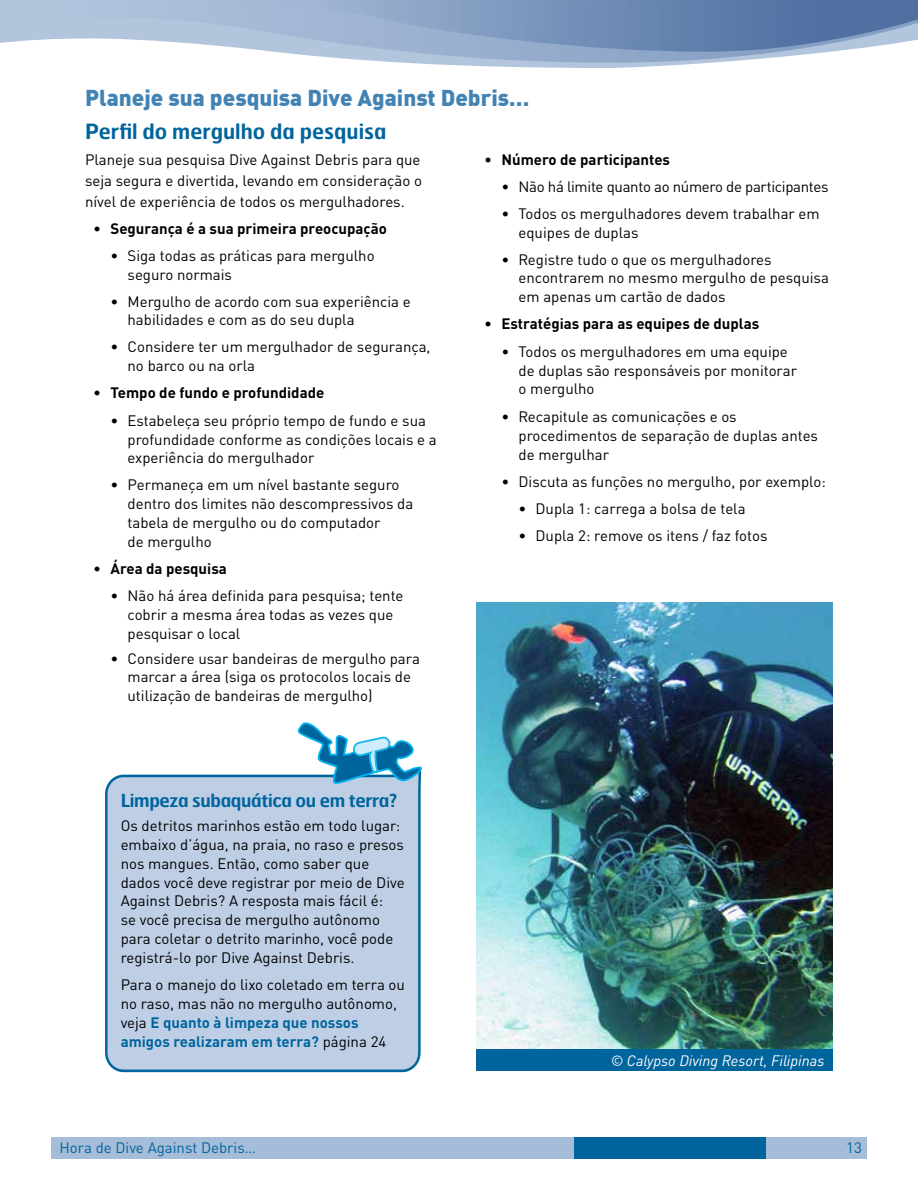
<style>
.page{position:relative;width:918px;height:1188px;background:#fff}
.page>*{position:absolute;margin:0;border:0;box-sizing:border-box;transform-origin:0 0}
.t1{font:900 22.5px "DIN Offc";color:#4383b3}
.t2{font:600 21px "Hermes FB";color:#00649d}
.t3{font:600 18px "Hermes FB";letter-spacing:-.02em;color:#00649d}
.t4{font:15px/18.8px "DINOT";color:#000}
.t5{font:700 15px "DINOT";color:#000}
.t6{font:15px "DINOT";letter-spacing:-.02em;color:#000}
.t7{font:italic 15px "DINOT";color:#fff}
.t8{font:15px "DINOT";color:#00649d}
.s1{font-weight:700;color:#00649d}
</style>
<div class="page">
<div style="left:51px;top:1137px;width:816px;height:21px;background:#a5bdd8"></div>
<div style="left:574px;top:1137px;width:191px;height:21px;background:#00649d"></div>
<svg style="left:430px;top:64px;width:261px;height:4px"></svg>
<svg style="left:0;top:0;width:827px;height:64px;fill:#b2c5dd"></svg>
<svg style="left:205px;top:0;width:713px;height:52px;background:#829bc0"></svg>
<img style="left:476px;top:602px;width:357px;height:448px">
<div style="left:476px;top:1050px;width:357px;height:21px;background:#00649d"></div>
<div style="left:105px;top:774px;width:316px;height:298px;background:#becfe5"></div>
<svg style="left:297px;top:722px;width:125px;height:63px"></svg>
<h1 class="t1" style="left:85px;top:83px;width:446px">Planeje sua pesquisa Dive Against Debris…</h1>
<h2 class="t2" style="left:85px;top:117px;width:303px">Perfil do mergulho da pesquisa</h2>
<p class="t4" style="left:85px;top:149px;width:338px;line-height:21px;text-align:justify">Planeje sua pesquisa Dive Against Debris para que seja segura e divertida, levando em consideração o nível de experiência de todos os mergulhadores.</p>
<p class="t5" style="left:94px;top:219px;width:295px">• Segurança é a sua primeira preocupação</p>
<p class="t4" style="left:128px;top:246px;width:249px;text-indent:-17px">• Siga todas as práticas para mergulho seguro normais</p>
<p class="t4" style="left:128px;top:292px;width:285px;text-indent:-17px">• Mergulho de acordo com sua experiência e habilidades e com as do seu dupla</p>
<p class="t4" style="left:128px;top:337px;width:304px;text-indent:-17px">• Considere ter um mergulhador de segurança, no barco ou na orla</p>
<p class="t5" style="left:94px;top:383px;width:232px">• Tempo de fundo e profundidade</p>
<p class="t4" style="left:128px;top:411px;width:311px;text-indent:-17px">• Estabeleça seu próprio tempo de fundo e sua profundidade conforme as condições locais e a experiência do mergulhador</p>
<p class="t4" style="left:128px;top:475px;width:287px;text-indent:-17px">• Permaneça em um nível bastante seguro dentro dos limites não descompressivos da tabela de mergulho ou do computador<br>de mergulho</p>
<p class="t5" style="left:94px;top:558px;width:135px">• Área da pesquisa</p>
<p class="t4" style="left:128px;top:586px;width:278px;text-indent:-17px">• Não há área definida para pesquisa; tente cobrir a mesma área todas as vezes que pesquisar o local</p>
<p class="t4" style="left:128px;top:649px;width:294px;text-indent:-17px">• Considere usar bandeiras de mergulho para marcar a área (siga os protocolos locais de utilização de bandeiras de mergulho)</p>
<p class="t5" style="left:485px;top:150px;width:187px">• Número de participantes</p>
<p class="t6" style="left:502px;top:177px;width:329px">• Não há limite quanto ao número de participantes</p>
<p class="t4" style="left:519px;top:204px;width:303px;text-indent:-17px">• Todos os mergulhadores devem trabalhar em equipes de duplas</p>
<p class="t4" style="left:519px;top:250px;width:312px;text-indent:-17px">• Registre tudo o que os mergulhadores encontrarem no mesmo mergulho de pesquisa em apenas um cartão de dados</p>
<p class="t5" style="left:485px;top:314px;width:276px">• Estratégias para as equipes de duplas</p>
<p class="t4" style="left:519px;top:342px;width:280px;text-indent:-17px">• Todos os mergulhadores em uma equipe de duplas são responsáveis por monitorar o mergulho</p>
<p class="t4" style="left:519px;top:407px;width:301px;text-indent:-17px">• Recapitule as comunicações e os procedimentos de separação de duplas antes de mergulhar</p>
<p class="t4" style="left:502px;top:472px;width:326px">• Discuta as funções no mergulho, por exemplo:</p>
<p class="t4" style="left:519px;top:499px;width:229px">• Dupla 1: carrega a bolsa de tela</p>
<p class="t4" style="left:519px;top:526px;width:250px">• Dupla 2: remove os itens / faz fotos</p>
<p class="t3" style="left:121px;top:789px;width:278px">Limpeza subaquática ou em terra?</p>
<p class="t4" style="left:121px;top:816px;width:286px">Os detritos marinhos estão em todo lugar: embaixo d’água, na praia, no raso e presos nos mangues. Então, como saber que dados você deve registrar por meio de Dive Against Debris? A resposta mais fácil é:<br>se você precisa de mergulho autônomo para coletar o detrito marinho, você pode registrá-lo por Dive Against Debris.</p>
<p class="t4" style="left:121px;top:975px;width:286px">Para o manejo do lixo coletado em terra ou no raso, mas não no mergulho autônomo, veja <span class="s1">E quanto à limpeza que nossos amigos realizaram em terra?</span> página 24</p>
<p class="t7" style="left:611px;top:1051px;width:215px">© Calypso Diving Resort, Filipinas</p>
<p class="t8" style="left:60px;top:1139px;width:198px">Hora de Dive Against Debris…</p>
<p class="t8" style="left:846px;top:1139px;width:17px">13</p>
</div>
